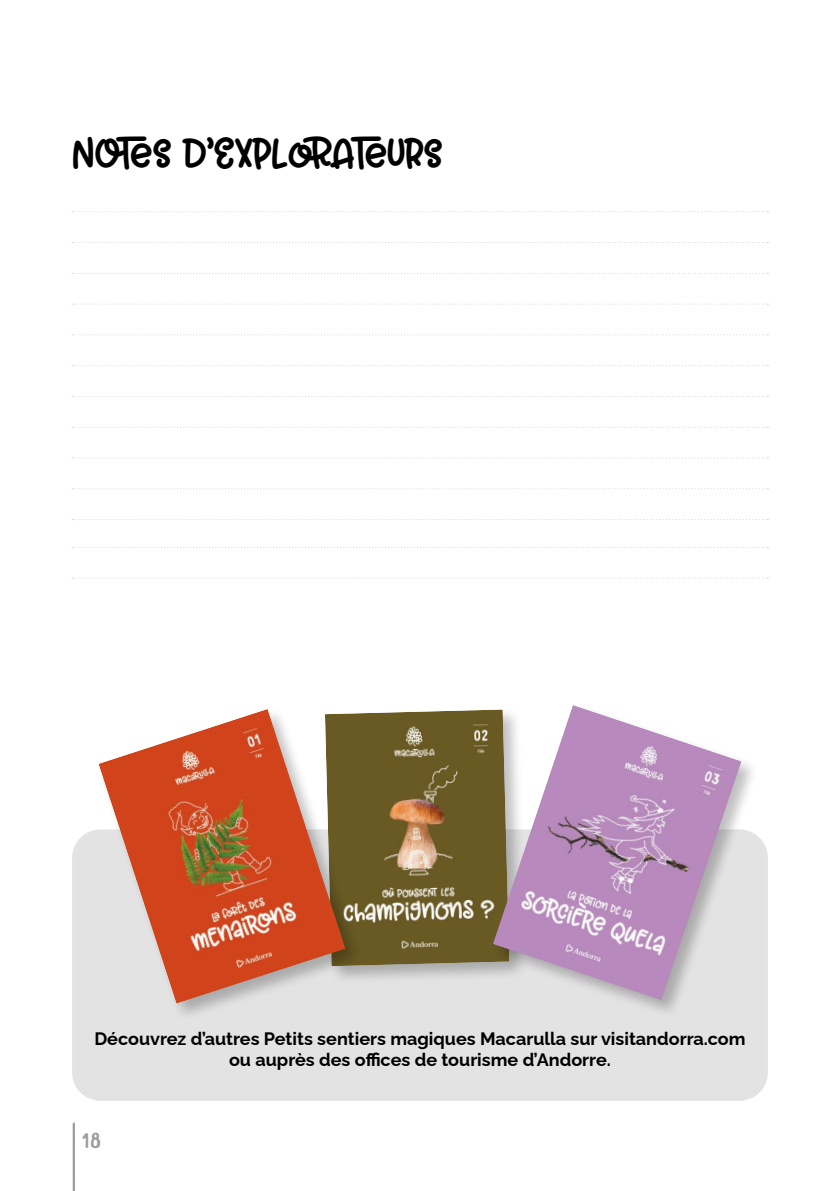
<style>
.page{position:relative;width:840px;height:1191px;background:#fff}
.page>*{position:absolute;margin:0;border:0;box-sizing:border-box;transform-origin:0 0}
.t1{font:40px "Garlic Butter";color:#000}
.t2{font:20px "Mr Dodo Regular Rounded";color:#9d9d9c}
.t3{font:700 18px/21.6px "Raleway";color:#000;text-align:center}
</style>
<div class="page">
<svg style="left:73px;top:1122px;width:2px;height:69px"></svg>
<div style="left:72px;top:829px;width:695px;height:271px;background:#e3e3e3;border-radius:28px"></div>
<div style="left:322px;top:706px;width:205px;height:278px;background:#000;opacity:.25"></div>
<img style="left:363px;top:709px;width:128px;height:257px">
<div style="left:97px;top:707px;width:266px;height:314px;background:#000;opacity:.25"></div>
<img style="left:98px;top:709px;width:247px;height:294px">
<div style="left:491px;top:703px;width:267px;height:315px;background:#000;opacity:.25"></div>
<img style="left:492px;top:705px;width:249px;height:295px">
<svg style="left:72px;top:547px;width:696px;height:1px"></svg>
<svg style="left:72px;top:211px;width:696px;height:1px"></svg>
<svg style="left:72px;top:577px;width:696px;height:1px"></svg>
<svg style="left:72px;top:242px;width:696px;height:1px"></svg>
<svg style="left:72px;top:273px;width:696px;height:1px"></svg>
<svg style="left:72px;top:396px;width:696px;height:1px"></svg>
<svg style="left:72px;top:303px;width:696px;height:1px"></svg>
<svg style="left:72px;top:427px;width:696px;height:1px"></svg>
<svg style="left:72px;top:334px;width:696px;height:1px"></svg>
<svg style="left:72px;top:457px;width:696px;height:1px"></svg>
<svg style="left:72px;top:365px;width:696px;height:1px"></svg>
<svg style="left:72px;top:488px;width:696px;height:1px"></svg>
<svg style="left:72px;top:519px;width:696px;height:1px"></svg>
<h1 class="t1" style="left:72px;top:125px;width:372px">NOTES D’EXPLORATEURS</h1>
<p class="t3" style="left:94px;top:1025px;width:652px">Découvrez d’autres Petits sentiers magiques Macarulla sur visitandorra.com ou auprès des offices de tourisme d’Andorre.</p>
<p class="t2" style="left:82px;top:1128px;width:21px">18</p>
</div>
